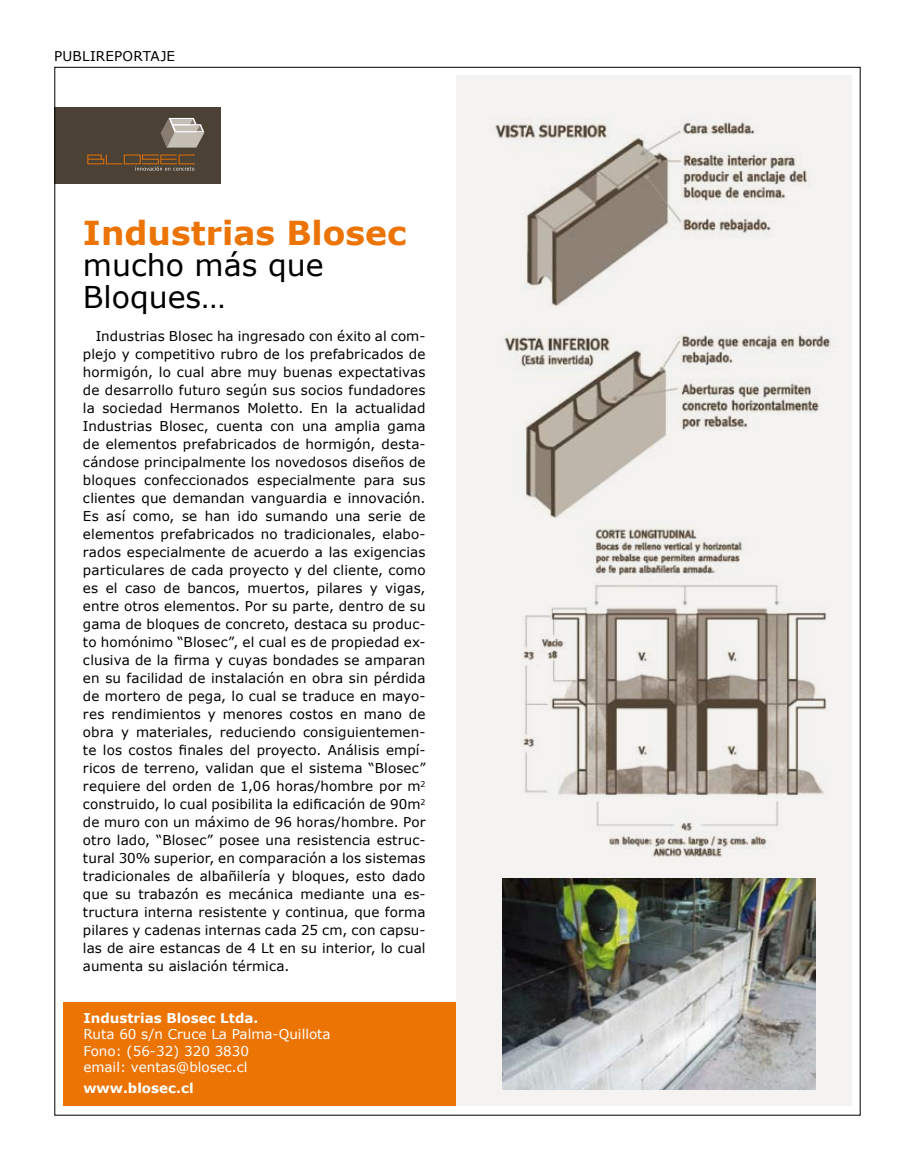
<style>
.page{position:relative;width:915px;height:1170px;background:#fff}
.page>*{position:absolute;margin:0;border:0;box-sizing:border-box;transform-origin:0 0}
.t1{font:700 33px "Verdana";color:#ec7405}
.t2{font:30px/31.5px "Verdana";color:#000}
.t3{font:13.5px/18px "Verdana";letter-spacing:.01em;color:#000;text-align:justify}
.t4{font:13.5px/16.5px "Verdana";color:#fff}
.t5{font:700 13.5px "Verdana";color:#fff}
</style>
<div class="page">
<svg style="left:56px;top:107px;width:165px;height:76px;background:#594e3f"></svg>
<div style="left:63px;top:1001px;width:402px;height:104px;background:#ec7405"></div>
<div style="left:456px;top:76px;width:394px;height:1030px;background:#f4f3f1"></div>
<img style="left:495px;top:117px;width:313px;height:190px">
<img style="left:523px;top:528px;width:304px;height:330px">
<img style="left:502px;top:878px;width:313px;height:211px">
<img style="left:504px;top:335px;width:328px;height:183px">
<p class="t3" style="left:54px;top:47px;width:122px">publireportaje</p>
<h1 class="t1" style="left:83px;top:212px;width:325px">Industrias Blosec</h1>
<h2 class="t2" style="left:83px;top:248px;width:242px">mucho más que<br>Bloques…</h2>
<p class="t3" style="left:83px;top:326px;width:344px;text-indent:13px">Industrias Blosec ha ingresado con éxito al com&shy;plejo y competitivo rubro de los prefabricados de hormigón, lo cual abre muy buenas expectativas de desarrollo futuro según sus socios fundadores la sociedad Hermanos Moletto. En la actualidad Industrias Blosec, cuenta con una amplia gama de elementos prefabricados de hormigón, desta&shy;cándose principalmente los novedosos diseños de bloques confeccionados especialmente para sus clientes que demandan vanguardia e innovación.<br>Es así como, se han ido sumando una serie de elementos prefabricados no tradicionales, elabo&shy;rados especialmente de acuerdo a las exigencias particulares de cada proyecto y del cliente, como es el caso de bancos, muertos, pilares y vigas, entre otros elementos. Por su parte, dentro de su gama de bloques de concreto, destaca su produc&shy;to homónimo “Blosec”, el cual es de propiedad ex&shy;clusiva de la firma y cuyas bondades se amparan en su facilidad de instalación en obra sin pérdida de mortero de pega, lo cual se traduce en mayo&shy;res rendimientos y menores costos en mano de obra y materiales, reduciendo consiguientemen&shy;te los costos finales del proyecto. Análisis empí&shy;ricos de terreno, validan que el sistema “Blosec” requiere del orden de 1,06 horas/hombre por m<sup>2 </sup>construido, lo cual posibilita la edificación de 90m<sup>2 </sup>de muro con un máximo de 96 horas/hombre. Por otro lado, “Blosec” posee una resistencia estruc&shy;tural 30% superior, en comparación a los sistemas tradicionales de albañilería y bloques, esto dado que su trabazón es mecánica mediante una es&shy;tructura interna resistente y continua, que forma pilares y cadenas internas cada 25 cm, con capsu&shy;las de aire estancas de 4 Lt en su interior, lo cual aumenta su aislación térmica.</p>
<p class="t5" style="left:83px;top:1009px;width:176px">Industrias Blosec Ltda.</p>
<p class="t4" style="left:83px;top:1025px;width:249px">Ruta 60 s/n Cruce La Palma-Quillota<br>Fono: (56-32) 320 3830<br>email: ventas@blosec.cl</p>
<p class="t5" style="left:83px;top:1079px;width:112px">www.blosec.cl</p>
</div>
